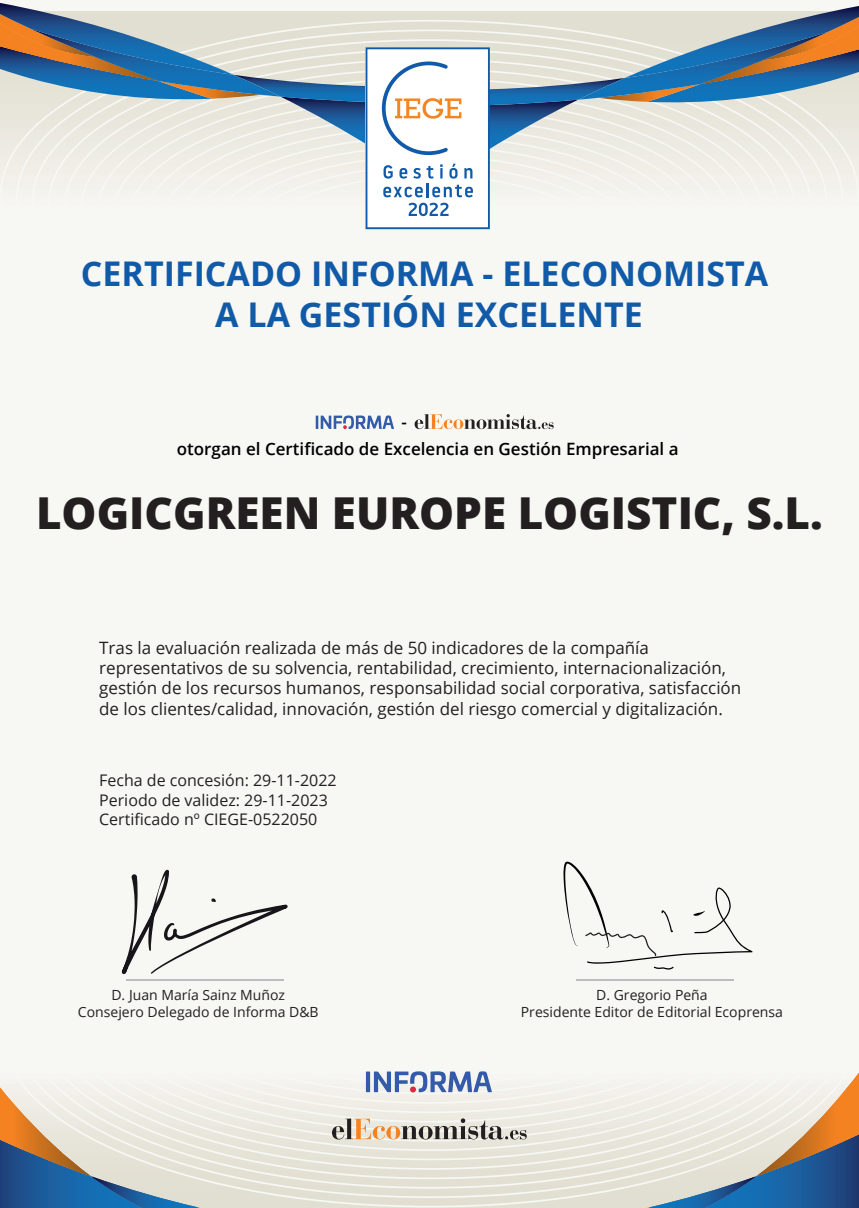
<style>
.page{position:relative;width:859px;height:1208px;background:#f7f7f4}
.page>*{position:absolute;margin:0;border:0;box-sizing:border-box;transform-origin:0 0}
.t1{font:800 44px "Open Sans";color:#231f20}
.t2{font:700 34px/40.8px "Open Sans";color:#115aa7;text-align:center}
.t3{font:17px/20.4px "Open Sans";color:#231f20}
.t4{font:600 17px "Open Sans";color:#000001}
.t5{font:16px/19.2px "Open Sans";color:#231f20}
.t6{font:14px/16.8px "Open Sans";color:#231f20;text-align:center}
</style>
<div class="page">
<svg style="left:201px;top:1198px;width:445px;height:9px;background:#e3e1d4"></svg>
<svg style="left:201px;top:1188px;width:445px;height:10px;fill:#e1dfd1"></svg>
<svg style="left:201px;top:1179px;width:445px;height:9px;fill:#e2e0d2"></svg>
<svg style="left:201px;top:1169px;width:445px;height:10px;fill:#e3e0d3"></svg>
<svg style="left:201px;top:1160px;width:445px;height:9px;fill:#e4e1d5"></svg>
<svg style="left:201px;top:1150px;width:445px;height:10px;fill:#e5e3d7"></svg>
<svg style="left:201px;top:1141px;width:445px;height:9px;fill:#e7e4d9"></svg>
<svg style="left:201px;top:1132px;width:445px;height:9px;fill:#e8e5db"></svg>
<svg style="left:201px;top:1122px;width:445px;height:10px;fill:#eae9df"></svg>
<svg style="left:201px;top:951px;width:552px;height:171px;fill:#ecebe3"></svg>
<svg style="left:121px;top:969px;width:627px;height:144px;fill:#f0ede6"></svg>
<svg style="left:123px;top:969px;width:614px;height:134px"></svg>
<svg style="left:134px;top:969px;width:592px;height:125px"></svg>
<svg style="left:145px;top:969px;width:570px;height:115px"></svg>
<svg style="left:157px;top:969px;width:547px;height:106px"></svg>
<svg style="left:168px;top:969px;width:525px;height:97px"></svg>
<svg style="left:179px;top:969px;width:503px;height:87px"></svg>
<svg style="left:190px;top:969px;width:481px;height:78px"></svg>
<svg style="left:201px;top:969px;width:459px;height:68px"></svg>
<svg style="left:212px;top:969px;width:437px;height:59px"></svg>
<svg style="left:223px;top:969px;width:415px;height:49px"></svg>
<svg style="left:234px;top:969px;width:393px;height:40px"></svg>
<svg style="left:245px;top:969px;width:371px;height:31px"></svg>
<svg style="left:256px;top:951px;width:349px;height:39px"></svg>
<svg style="left:0;top:1087px;width:201px;height:121px"></svg>
<svg style="left:646px;top:1072px;width:213px;height:136px"></svg>
<hr style="left:127px;top:979px;width:157px;height:2px;background:#bcbdc0">
<hr style="left:577px;top:979px;width:157px;height:2px;background:#bcbdc0">
<svg style="left:122px;top:869px;width:166px;height:105px"></svg>
<hr style="left:366px;top:1071px;width:4px;height:21px;background:#335ba9">
<svg style="left:374px;top:1071px;width:118px;height:21px"></svg>
<svg style="left:316px;top:415px;width:78px;height:14px"></svg>
<svg style="left:0;top:3px;width:859px;height:226px"></svg>
<svg style="left:415px;top:414px;width:139px;height:15px"></svg>
<svg style="left:332px;top:1118px;width:195px;height:21px;background:#c1b8ab"></svg>
<svg style="left:563px;top:861px;width:189px;height:108px"></svg>
<h2 class="t2" style="left:81px;top:252px;width:689px">CERTIFICADO INFORMA - ELECONOMISTA<br>A LA GESTIÓN EXCELENTE</h2>
<p class="t4" style="left:401px;top:410px;width:7px">-</p>
<p class="t4" style="left:177px;top:437px;width:503px">otorgan el Certificado de Excelencia en Gestión Empresarial a</p>
<h1 class="t1" style="left:36px;top:479px;width:788px">LOGICGREEN EUROPE LOGISTIC, S.L.</h1>
<p class="t3" style="left:99px;top:637px;width:644px">Tras la evaluación realizada de más de 50 indicadores de la compañía representativos de su solvencia, rentabilidad, crecimiento, internacionalización, gestión de los recursos humanos, responsabilidad social corporativa, satisfacción de los clientes/calidad, innovación, gestión del riesgo comercial y digitalización.</p>
<p class="t5" style="left:99px;top:770px;width:239px">Fecha de concesión: 29-11-2022<br>Periodo de validez: 29-11-2023<br>Certificado nº CIEGE-0522050</p>
<p class="t6" style="left:78px;top:986px;width:242px">D. Juan María Sainz Muñoz<br>Consejero Delegado de Informa D&amp;B</p>
<p class="t6" style="left:521px;top:986px;width:264px">D. Gregorio Peña<br>Presidente Editor de Editorial Ecoprensa</p>
</div>
